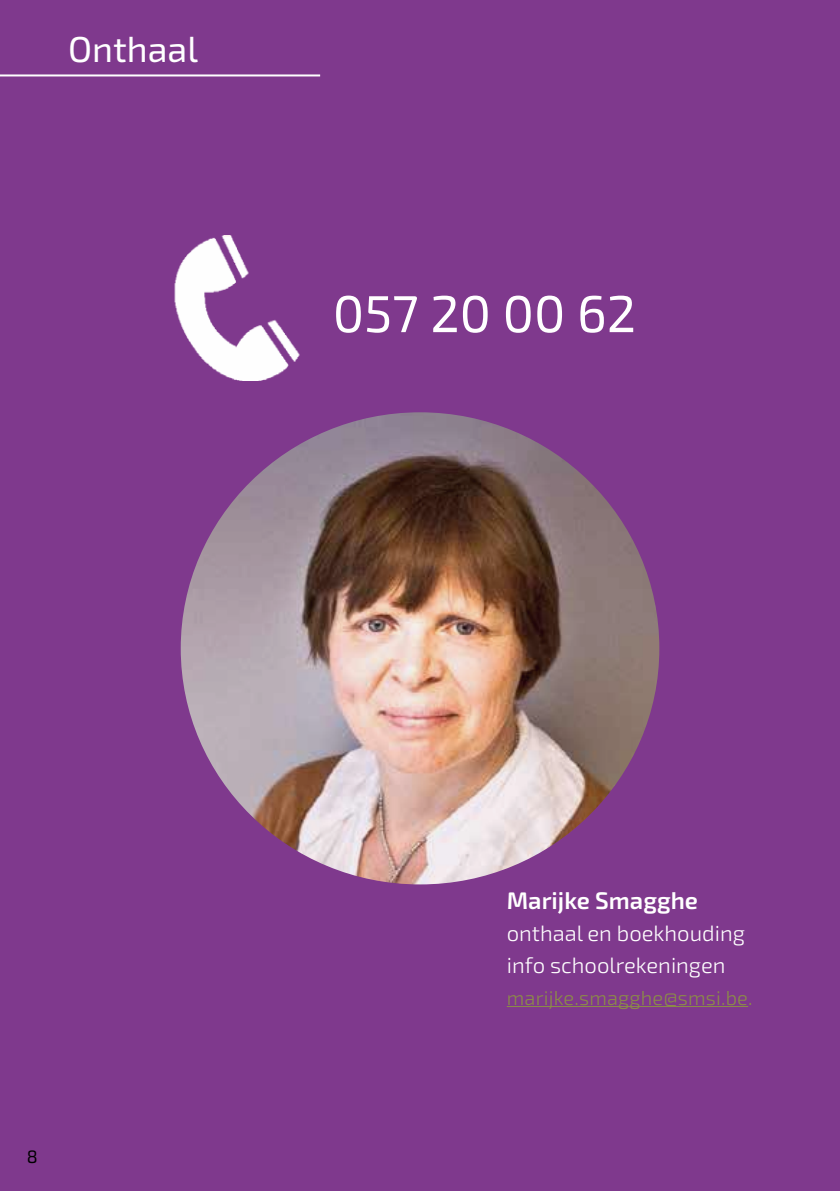
<style>
.page{position:relative;width:840px;height:1191px;background:#fff}
.page>*{position:absolute;margin:0;border:0;box-sizing:border-box;transform-origin:0 0}
.t1{font:52px "Exo 2.0";color:#fff}
.t2{font:36px "Exo 2.0";color:#fff}
.t3{font:600 24px "Exo 2.0";color:#fff}
.t4{font:300 22px/32px "Exo 2.0";color:#fff}
.t5{font:300 20px "Exo 2.0";letter-spacing:.01em;color:#8c8c47}
.t6{font:18px "Exo 2.0";color:#000}
</style>
<div class="page">
<div style="left:0;top:0;width:839px;height:1191px;background:#7f398d"></div>
<hr style="left:0;top:74px;width:320px;height:2px;background:#fff">
<img style="left:174px;top:235px;width:126px;height:146px">
<img style="left:181px;top:412px;width:478px;height:472px">
<hr style="left:506px;top:1006px;width:241px;height:1px;background:#8c8c47">
<h2 class="t2" style="left:68px;top:29px;width:131px">Onthaal</h2>
<h1 class="t1" style="left:332px;top:283px;width:304px">057 20 00 62</h1>
<p class="t6" style="left:27px;top:1146px;width:12px">8</p>
<p class="t3" style="left:506px;top:886px;width:193px">Marijke Smagghe</p>
<p class="t4" style="left:506px;top:917px;width:239px">onthaal en boekhouding info schoolrekeningen</p>
<p class="t5" style="left:506px;top:986px;width:247px">marijke.smagghe@smsi.be.</p>
</div>
